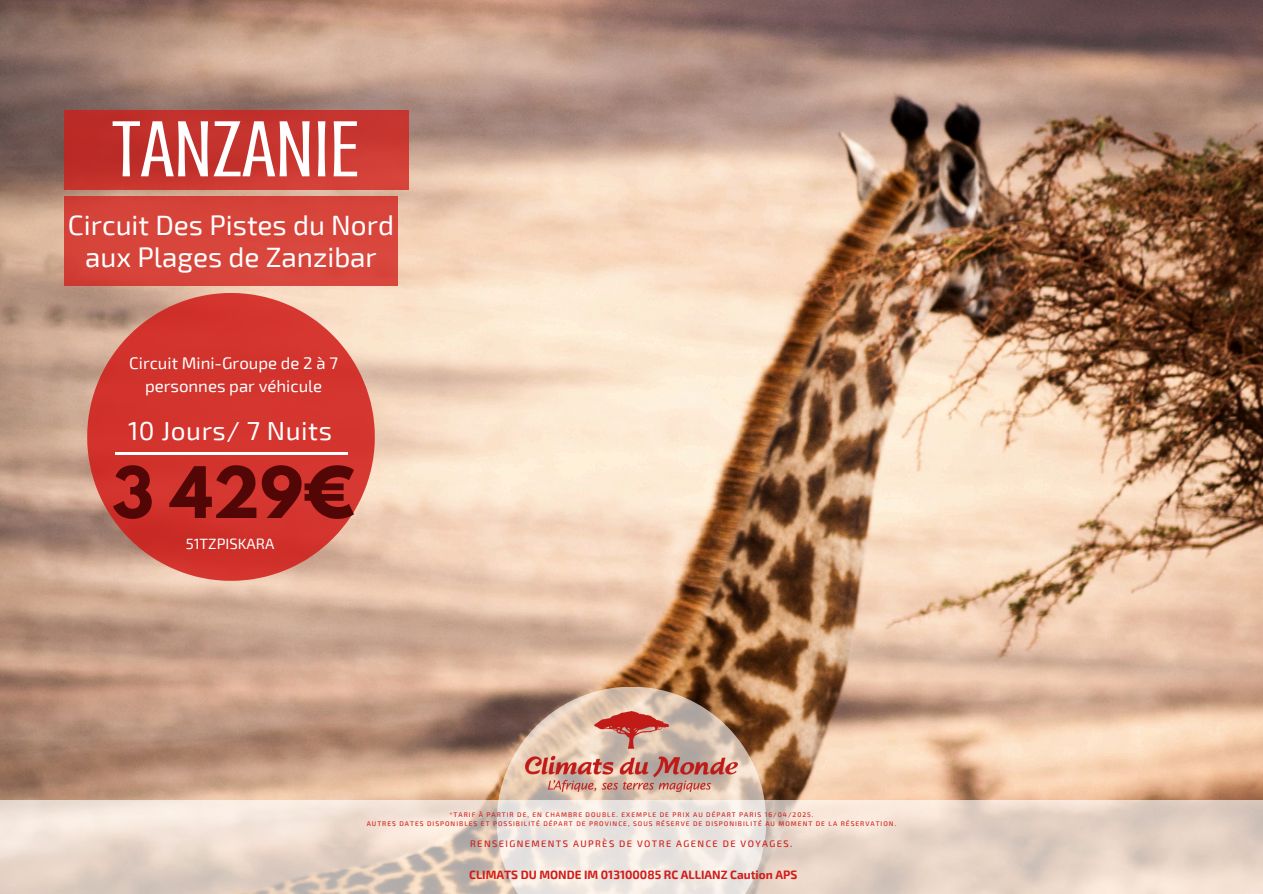
<style>
.page{position:relative;width:1263px;height:894px;background:#fff}
.page>*{position:absolute;margin:0;border:0;box-sizing:border-box;transform-origin:0 0}
.t1{font:81.9px "Crushed";color:#fff}
.t2{font:700 62.7px "League Spartan";color:#520605}
.t3{font:27.9px/32.8px "Exo 2";color:#fff;text-align:center}
.t4{font:26.1px "Exo 2";letter-spacing:.02em;color:#fff}
.t5{font:16.8px/23.1px "Exo 2";color:#fff;text-align:center}
.t6{font:14.85px "Exo 2";color:#fff}
.t7{font:700 11.85px "Exo 2";color:#d11d19}
.t8{font:500 9.45px "Exo 2";letter-spacing:.15em;color:#d11d19}
.t9{font:500 6.75px "Exo 2";letter-spacing:.15em;color:#d11d19}
</style>
<div class="page">
<img style="left:0;top:0;width:1263px;height:800px">
<div style="left:64px;top:110px;width:344px;height:79px;background:linear-gradient(to right,#bc2b26,#cf3d35)"></div>
<div style="left:64px;top:196px;width:333px;height:89px;background:#d7443b"></div>
<svg style="left:87px;top:293px;width:288px;height:287px;background:#d35046"></svg>
<hr style="left:115px;top:452px;width:232px;height:2px;background:#fff">
<svg style="left:0;top:800px;width:1263px;height:93px;background:#e6d5c9"></svg>
<svg style="left:497px;top:686px;width:269px;height:207px;background:#d8c8bd"></svg>
<img style="left:525px;top:711px;width:213px;height:80px">
<h1 class="t1" style="left:112px;top:103px;width:250px">TANZANIE</h1>
<p class="t3" style="left:68px;top:207px;width:328px">Circuit Des Pistes du Nord aux Plages de Zanzibar</p>
<h4 class="t5" style="left:129px;top:350px;width:210px">Circuit Mini-Groupe de 2 à 7 personnes par véhicule</h4>
<p class="t4" style="left:128px;top:414px;width:205px">10 Jours/ 7 Nuits</p>
<p class="t2" style="left:112px;top:461px;width:245px">3 429€</p>
<p class="t6" style="left:186px;top:534px;width:90px">51TZPISKARA</p>
<h5 class="t9" style="left:450px;top:810px;width:365px">*TARIF À PARTIR DE, EN CHAMBRE DOUBLE. EXEMPLE DE PRIX AU DÉPART PARIS 16/04/2025.</h5>
<h3 class="t9" style="left:367px;top:819px;width:531px">AUTRES DATES DISPONIBLES ET POSSIBILITÉ DÉPART DE PROVINCE, SOUS RÉSERVE DE DISPONIBILITÉ AU MOMENT DE LA RÉSERVATION.</h3>
<h2 class="t8" style="left:470px;top:836px;width:324px">RENSEIGNEMENTS AUPRÈS DE VOTRE AGENCE DE VOYAGES.</h2>
<h3 class="t7" style="left:469px;top:866px;width:330px">CLIMATS DU MONDE IM 013100085 RC ALLIANZ Caution APS</h3>
</div>
